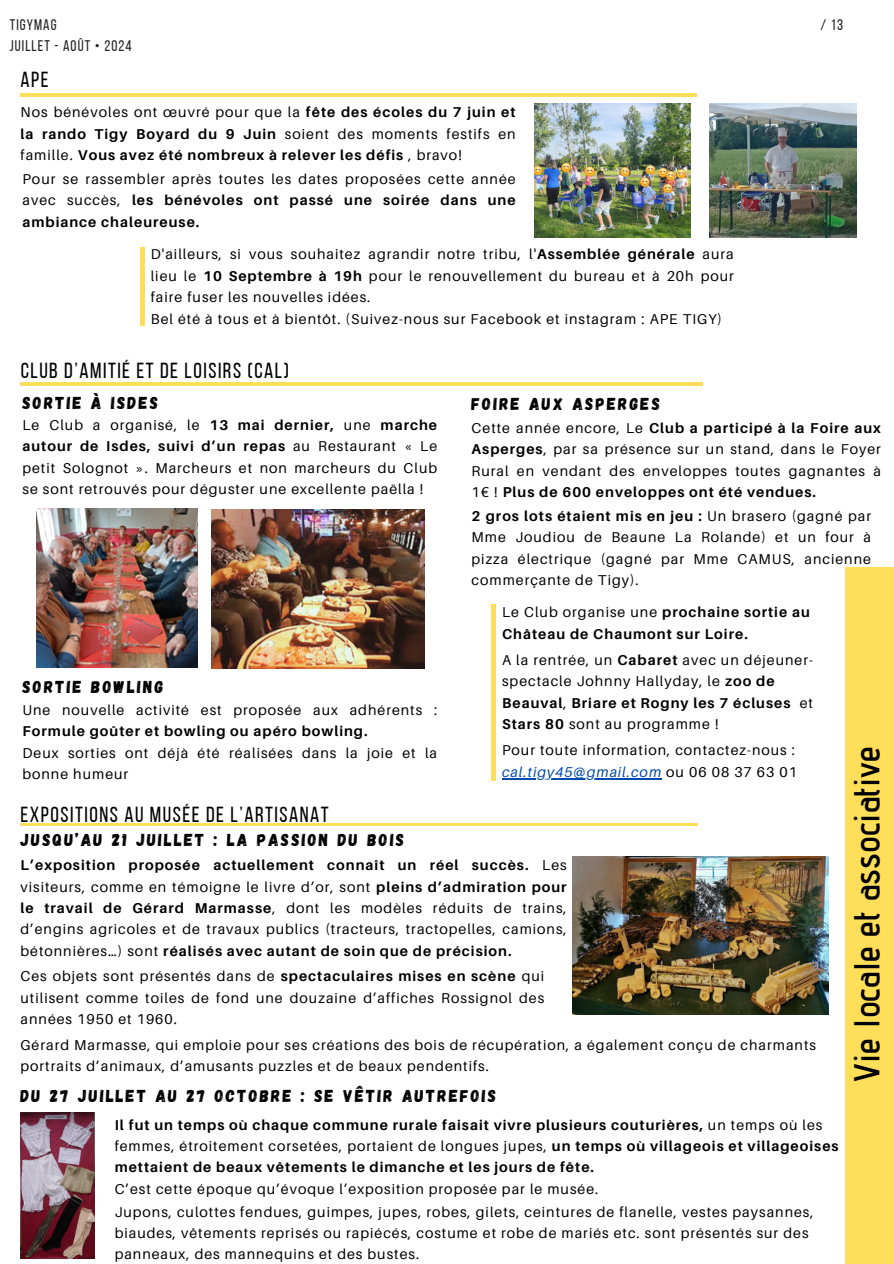
<style>
.page{position:relative;width:894px;height:1264px;background:#fff}
.page>*{position:absolute;margin:0;border:0;box-sizing:border-box;transform-origin:0 0}
.t1{font:600 36px "Advent Pro";color:#000}
.t2{font:21.75px "Bebas Neue";letter-spacing:.07em;color:#000}
.t3{font:17.25px "Gagalin";letter-spacing:.125em;color:#000}
.t4{font:15.3px "Bebas Neue";letter-spacing:.07em;color:#222}
.t5{font:14.25px/21.3px "Aileron";letter-spacing:.07em;color:#000;text-align:justify}
.t6{font:700 14.25px/21.3px "Aileron";letter-spacing:.07em;color:#000}
.s1{font-weight:400}
.s2{font-weight:700}
.s3{font-style:italic;color:#004aad}
</style>
<div class="page">
<div style="left:845px;top:567px;width:48px;height:696px;background:#ffde59"></div>
<hr style="left:21px;top:383px;width:682px;height:2px;background:#ffde59">
<hr style="left:21px;top:823px;width:677px;height:2px;background:#ffde59">
<hr style="left:21px;top:94px;width:675px;height:2px;background:#ffde59">
<img style="left:709px;top:103px;width:147px;height:134px">
<img style="left:535px;top:104px;width:155px;height:134px">
<hr style="left:140px;top:247px;width:4px;height:79px;background:#ffde59">
<img style="left:572px;top:856px;width:256px;height:158px">
<img style="left:21px;top:1112px;width:74px;height:146px">
<hr style="left:510px;top:778px;width:152px;height:1px;background:#004aad">
<hr style="left:491px;top:604px;width:4px;height:176px;background:#ffde59">
<img style="left:211px;top:509px;width:213px;height:160px">
<img style="left:36px;top:509px;width:161px;height:158px">
<p class="t4" style="left:10px;top:18px;width:48px">TIGYMAG</p>
<p class="t4" style="left:820px;top:18px;width:24px">/ 13</p>
<h4 class="t4" style="left:10px;top:39px;width:123px">JUILLET - AOÛT • 2024</h4>
<p class="t2" style="left:21px;top:71px;width:30px">APE</p>
<p class="t6" style="left:21px;top:101px;width:496px;text-align:justify"><span class="s1">Nos bénévoles ont œuvré pour que la</span> fête des écoles du 7 juin et la rando Tigy Boyard du 9 Juin <span class="s1">soient des moments festifs en famille.</span> Vous avez été nombreux à relever les défis <span class="s1">, bravo!</span></p>
<p class="t5" style="left:22px;top:168px;width:494px">Pour se rassembler après toutes les dates proposées cette année avec succès, <span class="s2">les bénévoles ont passé une soirée dans une ambiance chaleureuse.</span></p>
<p class="t5" style="left:151px;top:243px;width:584px">D'ailleurs, si vous souhaitez agrandir notre tribu, l'<span class="s2">Assemblée générale</span> aura lieu le <span class="s2">10 Septembre à 19h</span> pour le renouvellement du bureau et à 20h pour faire fuser les nouvelles idées.</p>
<p class="t5" style="left:151px;top:307px;width:572px">Bel été à tous et à bientôt. (Suivez-nous sur Facebook et instagram : APE TIGY)</p>
<p class="t2" style="left:21px;top:361px;width:270px">CLUB D’AMITIÉ ET DE LOISIRS (CAL)</p>
<h2 class="t3" style="left:22px;top:392px;width:137px">SORTIE À ISDES</h2>
<h1 class="t5" style="left:22px;top:414px;width:416px">Le Club a organisé, le <span class="s2">13 mai dernier,</span> une <span class="s2">marche autour de Isdes, suivi d’un repas</span> au Restaurant « Le petit Solognot ». Marcheurs et non marcheurs du Club se sont retrouvés pour déguster une excellente paëlla !</h1>
<p class="t3" style="left:471px;top:393px;width:190px">FOIRE AUX ASPERGES</p>
<h4 class="t5" style="left:471px;top:417px;width:411px">Cette année encore, Le <span class="s2">Club a participé à la Foire aux Asperges</span>, par sa présence sur un stand, dans le Foyer Rural en vendant des enveloppes toutes gagnantes à 1€ ! <span class="s2">Plus de 600 enveloppes ont été vendues.</span></h4>
<p class="t5" style="left:471px;top:505px;width:401px"><span class="s2">2 gros lots étaient mis en jeu :</span> Un brasero (gagné par Mme Joudiou de Beaune La Rolande) et un four à pizza électrique (gagné par Mme CAMUS, ancienne commerçante de Tigy).</p>
<p class="t6" style="left:502px;top:601px;width:309px"><span class="s1">Le Club organise une</span> prochaine sortie au<br>Château de Chaumont sur Loire.</p>
<p class="t5" style="left:502px;top:649px;width:312px;text-align:left">A la rentrée, un <span class="s2">Cabaret</span> avec un déjeuner&shy;spectacle Johnny Hallyday, le <span class="s2">zoo de Beauval</span>, <span class="s2">Briare et Rogny les 7 écluses</span> et <span class="s2">Stars 80</span> sont au programme !</p>
<p class="t5" style="left:502px;top:739px;width:296px">Pour toute information, contactez-nous : <span class="s3">cal.tigy45@gmail.com</span> ou 06 08 37 63 01</p>
<p class="t1" style="left:844px;top:1084px;width:339px;rotate:-90deg">Vie locale et associative</p>
<h4 class="t3" style="left:22px;top:676px;width:142px">SORTIE BOWLING</h4>
<p class="t5" style="left:22px;top:698px;width:416px">Une nouvelle activité est proposée aux adhérents :<br><span class="s2">Formule goûter et bowling ou apéro bowling.</span></p>
<p class="t5" style="left:22px;top:741px;width:416px">Deux sorties ont déjà été réalisées dans la joie et la bonne humeur</p>
<p class="t2" style="left:21px;top:805px;width:310px">EXPOSITIONS AU MUSÉE DE L’ARTISANAT</p>
<p class="t3" style="left:21px;top:829px;width:385px">JUSQU’AU 21 JUILLET : LA PASSION DU BOIS</p>
<p class="t5" style="left:21px;top:854px;width:547px"><span class="s2">L’exposition proposée actuellement connaît un réel succès.</span> Les visiteurs, comme en témoigne le livre d’or, sont <span class="s2">pleins d’admiration pour le travail de Gérard Marmasse</span>, dont les modèles réduits de trains, d’engins agricoles et de travaux publics (tracteurs, tractopelles, camions, bétonnières…) sont <span class="s2">réalisés avec autant de soin que de précision.</span></p>
<p class="t5" style="left:21px;top:965px;width:525px">Ces objets sont présentés dans de <span class="s2">spectaculaires mises en scène</span> qui utilisent comme toiles de fond une douzaine d’affiches Rossignol des années 1950 et 1960.</p>
<p class="t5" style="left:21px;top:1033px;width:796px">Gérard Marmasse, qui emploie pour ses créations des bois de récupération, a également conçu de charmants portraits d’animaux, d’amusants puzzles et de beaux pendentifs.</p>
<p class="t3" style="left:21px;top:1084px;width:477px">DU 27 JUILLET AU 27 OCTOBRE : SE VÊTIR AUTREFOIS</p>
<p class="t6" style="left:115px;top:1113px;width:725px">Il fut un temps où chaque commune rurale faisait vivre plusieurs couturières, <span class="s1">un temps où les femmes, étroitement corsetées, portaient de longues jupes,</span> un temps où villageois et villageoises mettaient de beaux vêtements le dimanche et les jours de fête.</p>
<p class="t5" style="left:115px;top:1178px;width:700px;text-align:left">C’est cette époque qu’évoque l’exposition proposée par le musée.<br>Jupons, culottes fendues, guimpes, jupes, robes, gilets, ceintures de flanelle, vestes paysannes, biaudes, vêtements reprisés ou rapiécés, costume et robe de mariés etc. sont présentés sur des panneaux, des mannequins et des bustes.</p>
</div>
